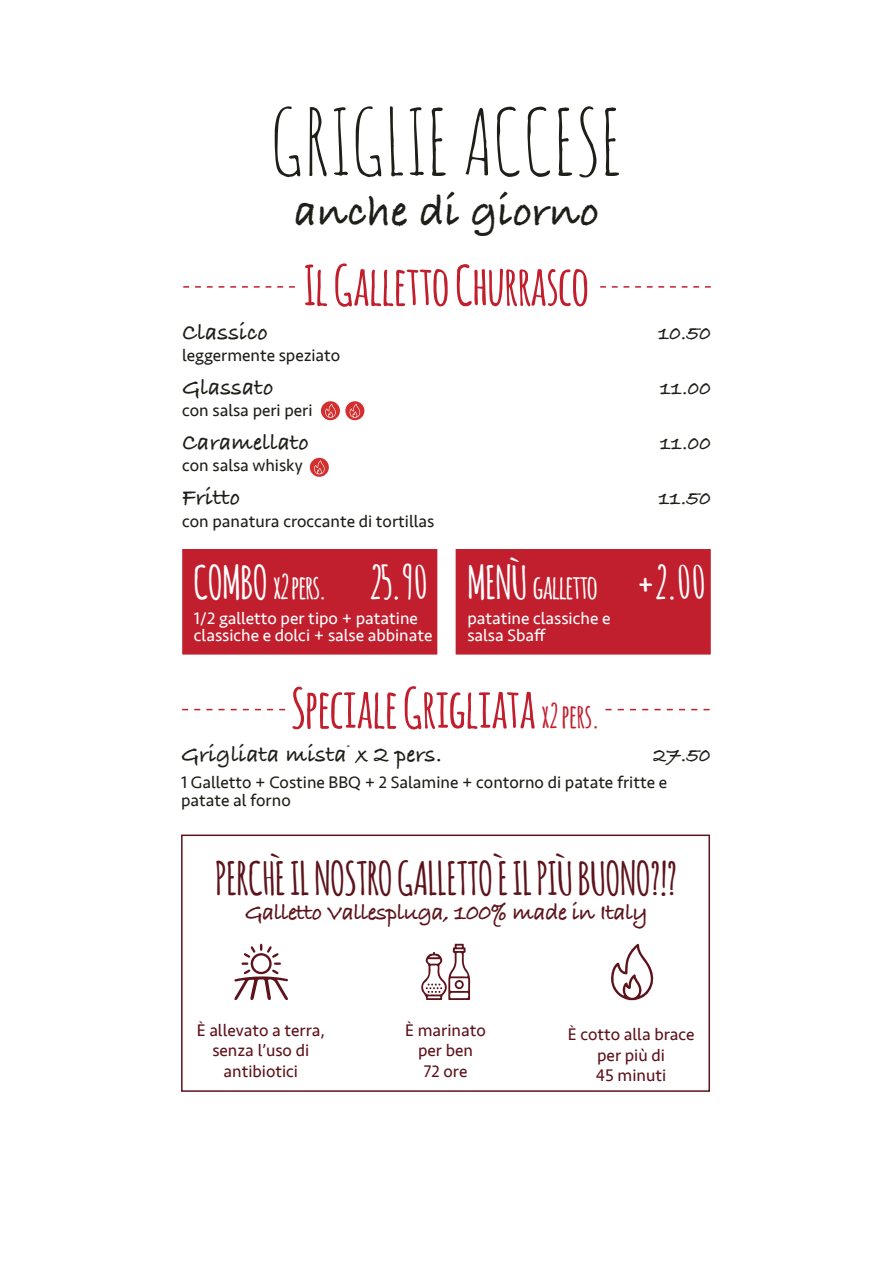
<style>
.page{position:relative;width:893px;height:1263px;background:#fff}
.page>*{position:absolute;margin:0;border:0;box-sizing:border-box;transform-origin:0 0}
.t1{font:90px "Amatic SC";color:#1f1f19}
.t2{font:700 54px "Amatic";color:#c11f2e}
.t3{font:700 45px "Amatic";color:#5d131b}
.t4{font:700 45px "Amatic";color:#fff}
.t5{font:700 45px "Bradley Hand ITCTT";color:#1f1f19}
.t6{font:700 33px "Amatic";letter-spacing:-.02em;color:#fff}
.t7{font:700 24px "Bradley Hand ITCTT";color:#1f1f19}
.t8{font:700 24px "Bradley Hand ITCTT";letter-spacing:-.03em;color:#5d131b}
.t9{font:700 21px "Bradley Hand ITCTT";color:#1f1f19}
.t10{font:17.25px/18px "Seravek";color:#1f1f19}
.t11{font:17.25px/20.7px "Seravek";color:#5d131b;text-align:center}
.t12{font:17.25px/16.5px "Seravek";color:#fff}
.t13{font:700 6.15px "Bradley Hand ITCTT";color:#1f1f19}
.s1{font-size:45px}
.s2{font-size:33px}
</style>
<div class="page">
<div style="left:182px;top:549px;width:255px;height:106px;background:#c11f2e;border:2px solid #c11f2e"></div>
<div style="left:456px;top:549px;width:255px;height:106px;background:#c11f2e;border:2px solid #c11f2e"></div>
<div style="left:181px;top:834px;width:529px;height:258px;border:2px solid #5d131b"></div>
<svg style="left:183px;top:286px;width:112px;height:2px"></svg>
<svg style="left:600px;top:286px;width:111px;height:2px"></svg>
<svg style="left:421px;top:944px;width:49px;height:56px"></svg>
<svg style="left:234px;top:944px;width:54px;height:56px"></svg>
<div style="left:253px;top:955px;width:16px;height:17px;background:#fff;border-radius:50%"></div>
<svg style="left:611px;top:944px;width:43px;height:56px"></svg>
<svg style="left:321px;top:401px;width:19px;height:19px"></svg>
<svg style="left:325px;top:404px;width:11px;height:14px"></svg>
<svg style="left:345px;top:401px;width:19px;height:19px"></svg>
<svg style="left:350px;top:404px;width:10px;height:14px"></svg>
<svg style="left:182px;top:709px;width:103px;height:1px"></svg>
<svg style="left:605px;top:709px;width:105px;height:1px"></svg>
<svg style="left:310px;top:458px;width:19px;height:19px"></svg>
<svg style="left:314px;top:460px;width:11px;height:14px"></svg>
<h1 class="t1" style="left:271px;top:84px;width:354px">GRIGLIE ACCESE</h1>
<h3 class="t5" style="left:294px;top:177px;width:306px">anche di giorno</h3>
<h2 class="t2" style="left:304px;top:247px;width:286px">Il Galletto Churrasco</h2>
<h3 class="t7" style="left:182px;top:314px;width:87px">Classico</h3>
<p class="t9" style="left:658px;top:317px;width:54px">10.50</p>
<p class="t10" style="left:182px;top:346px;width:160px">leggermente speziato</p>
<h3 class="t7" style="left:182px;top:369px;width:93px">Glassato</h3>
<p class="t9" style="left:660px;top:372px;width:52px">11.00</p>
<p class="t10" style="left:182px;top:401px;width:132px">con salsa peri peri</p>
<h3 class="t7" style="left:182px;top:424px;width:128px">Caramellato</h3>
<p class="t9" style="left:660px;top:427px;width:52px">11.00</p>
<p class="t10" style="left:182px;top:457px;width:122px">con salsa whisky</p>
<h3 class="t7" style="left:182px;top:479px;width:59px">Fritto</h3>
<p class="t9" style="left:659px;top:482px;width:53px">11.50</p>
<p class="t10" style="left:182px;top:512px;width:254px">con panatura croccante di tortillas</p>
<h3 class="t6" style="left:194px;top:563px;width:134px"><span class="s1">COMBO</span> x2 pers.</h3>
<p class="t12" style="left:194px;top:610px;width:240px">1/2 galletto per tipo + patatine classiche e dolci + salse abbinate</p>
<h3 class="t4" style="left:370px;top:550px;width:229px">25.90 MENÙ <span class="s2">galletto</span></h3>
<p class="t12" style="left:467px;top:610px;width:145px">patatine classiche e salsa Sbaff</p>
<h3 class="t4" style="left:637px;top:550px;width:71px">+2.00</h3>
<h2 class="t2" style="left:291px;top:670px;width:309px">Speciale Grigliata <span class="s2">x2 pers.</span></h2>
<h3 class="t7" style="left:181px;top:736px;width:262px">Grigliata mista x 2 pers.</h3>
<p class="t13" style="left:347px;top:742px;width:5px">*</p>
<p class="t9" style="left:653px;top:739px;width:59px">27.50</p>
<p class="t10" style="left:181px;top:773px;width:488px">1 Galletto + Costine BBQ + 2 Salamine + contorno di patate fritte e patate al forno</p>
<h3 class="t3" style="left:216px;top:846px;width:463px">PERCHÈ IL NOSTRO GALLETTO È IL PIÙ BUONO?!?</h3>
<h3 class="t8" style="left:245px;top:894px;width:405px">Galletto Vallespluga, 100% made in Italy</h3>
<p class="t11" style="left:197px;top:1019px;width:130px">È allevato a terra, senza l’uso di antibiotici</p>
<p class="t11" style="left:405px;top:1019px;width:82px">È marinato per ben<br>72 ore</p>
<p class="t11" style="left:568px;top:1024px;width:128px">È cotto alla brace per più di<br>45 minuti</p>
</div>
